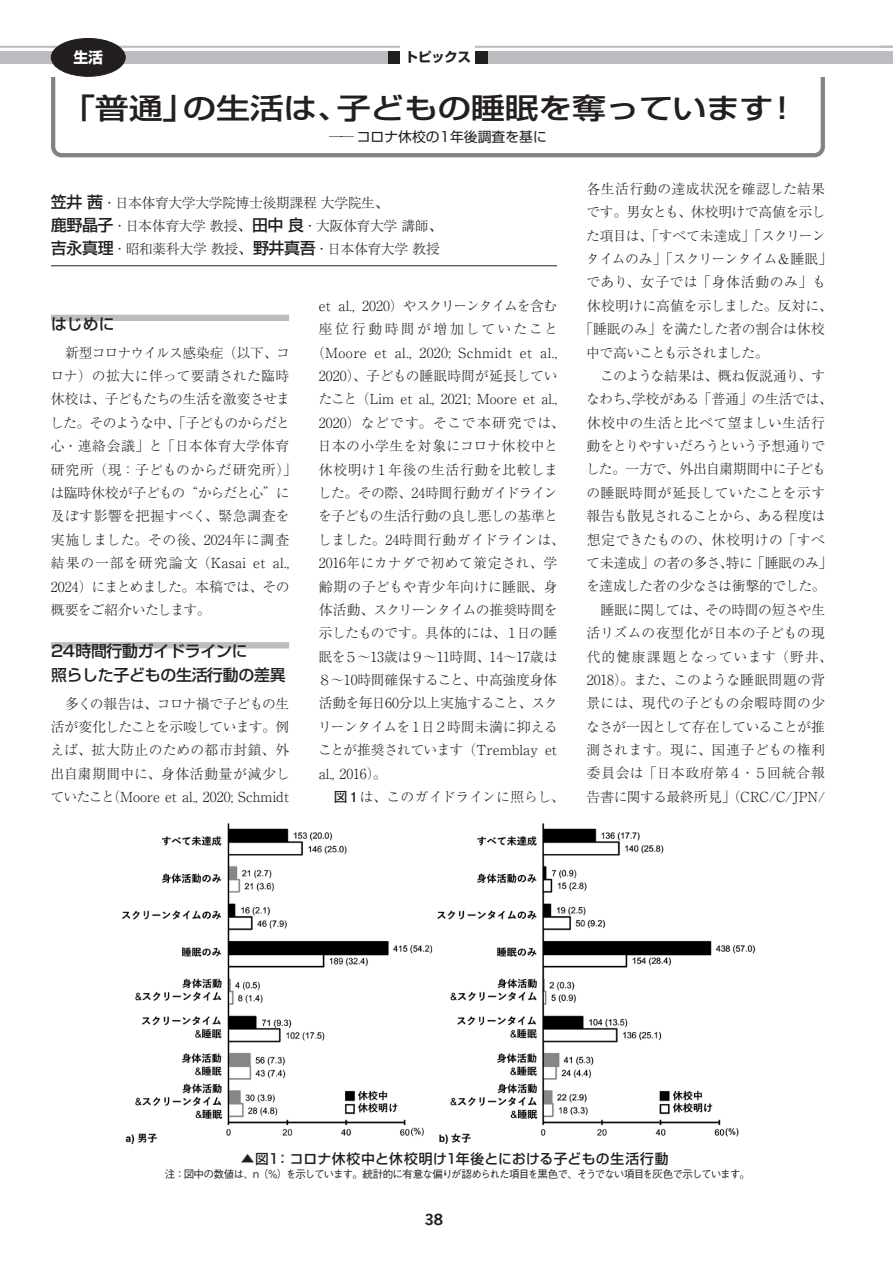
<style>
.page{position:relative;width:893px;height:1263px;background:#fff}
.page>*{position:absolute;margin:0;border:0;box-sizing:border-box;transform-origin:0 0}
.t1{font:500 28.65px "Shin Go Pro";letter-spacing:-.015em;color:#231f20;scale:1.18 1}
.t2{font:500 15.9px/23.4px "Shin Go Pro";letter-spacing:-.02em;color:#231f20}
.t3{font:700 14.85px "News Gothic";color:#231f20}
.t4{font:700 14.85px "Shin Go Pro";color:#fff}
.t5{font:300 13.8px/23.4px "Ryumin Pro";letter-spacing:-.005em;color:#231f20}
.t6{font:300 13.8px/23.4px "Ryumin Pro";letter-spacing:-.025em;color:#231f20}
.t7{font:300 13.8px "Ryumin Pro";letter-spacing:-.055em;color:#231f20}
.t8{font:300 13.8px "Ryumin Pro";letter-spacing:.025em;color:#231f20}
.t9{font:300 13.8px "Ryumin Pro";letter-spacing:-.04em;color:#231f20}
.t10{font:300 13.8px "Ryumin Pro";letter-spacing:-.035em;color:#231f20}
.t11{font:300 13.8px "Ryumin Pro";letter-spacing:.02em;color:#231f20}
.t12{font:300 13.8px "Ryumin Pro";letter-spacing:.035em;color:#231f20}
.t13{font:300 13.8px "Ryumin Pro";letter-spacing:-.03em;color:#231f20}
.t14{font:300 13.8px "Ryumin Pro";letter-spacing:-.045em;color:#231f20}
.t15{font:500 13.8px "Shin Go Pro";letter-spacing:.025em;color:#231f20}
.t16{font:300 13.8px "Ryumin Pro";letter-spacing:.065em;color:#231f20}
.t17{font:300 13.8px "Ryumin Pro";letter-spacing:-.05em;color:#231f20}
.t18{font:300 13.8px "Ryumin Pro";letter-spacing:.03em;color:#231f20}
.t19{font:300 13.8px "Ryumin Pro";letter-spacing:.04em;color:#231f20}
.t20{font:300 13.8px "Ryumin Pro";letter-spacing:.055em;color:#231f20}
.t21{font:300 13.8px "Ryumin Pro";letter-spacing:.045em;color:#231f20}
.t22{font:13.8px "Shin Go Pro";color:#231f20}
.t23{font:300 13.8px "Ryumin Pro";letter-spacing:.17em;color:#231f20}
.t24{font:700 13.35px "Shin Go Pro";color:#231f20}
.t25{font:500 10.65px "Gothic BBB Pro";letter-spacing:-.09em;color:#231f20}
.s1{font-family:"Shin Go Pro";font-weight:500;font-size:15.9px}
.s2{font-size:15.9px}
.s3{font-family:"Futo Go B101 Pro";font-weight:700}
</style>
<div class="page">
<div style="left:51px;top:43px;width:774px;height:114px;border:4px solid #808285;border-radius:9px"></div>
<div style="left:51px;top:38px;width:774px;height:39px;background:#fff"></div>
<div style="left:0;top:51px;width:893px;height:13px;background:#bcbdc0"></div>
<hr style="left:0;top:46px;width:893px;height:2px;background:#bcbdc0">
<div style="left:51px;top:315px;width:238px;height:6px;background:#bcbdc0"></div>
<div style="left:51px;top:642px;width:238px;height:6px;background:#bcbdc0"></div>
<div style="left:388px;top:51px;width:12px;height:13px;background:#231f20"></div>
<div style="left:475px;top:51px;width:13px;height:13px;background:#231f20"></div>
<div style="left:400px;top:43px;width:75px;height:29px;background:#fff"></div>
<div style="left:51px;top:38px;width:74px;height:38px;background:#231f20;border-radius:50%"></div>
<div style="left:51px;top:38px;width:74px;height:39px;border:1px solid #231f20;border-radius:50%"></div>
<hr style="left:51px;top:265px;width:506px;height:1px;background:#231f20">
<img style="left:122px;top:823px;width:633px;height:322px">
<p class="t4" style="left:73px;top:46px;width:31px">生活</p>
<p class="t24" style="left:405px;top:47px;width:68px">トピックス</p>
<h1 class="t1" style="left:61px;top:85px;width:627px">「普通」の生活は、子どもの睡眠を奪っています！</h1>
<p class="t22" style="left:329px;top:125px;width:219px">── コロナ休校の1年後調査を基に</p>
<p class="t6" style="left:51px;top:190px;width:395px"><span class="s1">笠井 茜</span>・日本体育大学大学院博士後期課程 大学院生<span class="s2">、<br></span><span class="s1">鹿野晶子</span>・日本体育大学 教授<span class="s2">、</span><span class="s1">田中 良</span>・大阪体育大学 講師<span class="s2">、</span><span class="s1">吉永真理</span>・昭和薬科大学 教授<span class="s2">、</span><span class="s1">野井真吾</span>・日本体育大学 教授</p>
<p class="t2" style="left:51px;top:310px;width:65px">はじめに</p>
<p class="t5" style="left:50px;top:340px;width:248px">　新型コロナウイルス感染症（以下、コロナ）の拡大に伴って要請された臨時休校は、子どもたちの生活を激変させました。そのような中、「子どものからだと心・連絡会議」と「日本体育大学体育研究所（現：子どものからだ研究所）」は臨時休校が子どもの“からだと心”に及ぼす影響を把握すべく、緊急調査を実施しました。その後、2024年に調査結果の一部を研究論文（Kasai et al.,<br>2024）にまとめました。本稿では、その概要をご紹介いたします。</p>
<p class="t2" style="left:51px;top:637px;width:236px">24時間行動ガイドラインに<br>照らした子どもの生活行動の差異</p>
<p class="t5" style="left:50px;top:690px;width:241px;text-align:justify">　多くの報告は、コロナ禍で子どもの生活が変化したことを示唆しています。例えば、拡大防止のための都市封鎖、外出自粛期間中に、身体活動量が減少していたこと（Moore et al., 2020; Schmidt</p>
<p class="t7" style="left:319px;top:295px;width:240px">et al., 2020）やスクリーンタイムを含む</p>
<p class="t23" style="left:319px;top:318px;width:241px">座位行動時間が増加していたこと</p>
<p class="t12" style="left:311px;top:342px;width:248px">（Moore et al., 2020; Schmidt et al.,</p>
<p class="t5" style="left:319px;top:363px;width:240px">2020）、子どもの睡眠時間が延長してい</p>
<p class="t5" style="left:318px;top:386px;width:240px">たこと（Lim et al., 2021; Moore et al.,</p>
<p class="t16" style="left:319px;top:412px;width:247px">2020）などです。そこで本研究では、</p>
<p class="t18" style="left:318px;top:435px;width:242px">日本の小学生を対象にコロナ休校中と</p>
<p class="t12" style="left:319px;top:459px;width:241px">休校明け１年後の生活行動を比較しま</p>
<p class="t6" style="left:318px;top:480px;width:241px">した。その際、24時間行動ガイドライン</p>
<p class="t10" style="left:318px;top:505px;width:241px">を子どもの生活行動の良し悪しの基準と</p>
<p class="t5" style="left:318px;top:527px;width:248px">しました。24時間行動ガイドラインは、</p>
<p class="t5" style="left:319px;top:550px;width:240px">2016年にカナダで初めて策定され、学</p>
<p class="t11" style="left:319px;top:575px;width:240px">齢期の子どもや青少年向けに睡眠、身</p>
<p class="t7" style="left:319px;top:599px;width:240px">体活動、スクリーンタイムの推奨時間を</p>
<p class="t13" style="left:319px;top:622px;width:240px">示したものです。具体的には、１日の睡</p>
<p class="t13" style="left:318px;top:646px;width:240px">眠を５〜13歳は９〜11時間、14〜17歳は</p>
<p class="t5" style="left:318px;top:667px;width:241px">８〜10時間確保すること、中高強度身体</p>
<p class="t6" style="left:319px;top:690px;width:241px">活動を毎日60分以上実施すること、スク</p>
<p class="t14" style="left:318px;top:716px;width:241px">リーンタイムを１日２時間未満に抑える</p>
<p class="t5" style="left:318px;top:737px;width:240px">ことが推奨されています（Tremblay et</p>
<p class="t5" style="left:319px;top:761px;width:69px">al., 2016）。</p>
<p class="t5" style="left:334px;top:784px;width:233px"><span class="s3">図１</span>は、このガイドラインに照らし、</p>
<p class="t8" style="left:587px;top:178px;width:240px">各生活行動の達成状況を確認した結果</p>
<p class="t10" style="left:586px;top:201px;width:241px">です。男女とも、休校明けで高値を示し</p>
<p class="t9" style="left:586px;top:225px;width:241px">た項目は、「すべて未達成」「スクリーン</p>
<p class="t7" style="left:586px;top:248px;width:248px">タイムのみ」「スクリーンタイム＆睡眠」</p>
<p class="t19" style="left:586px;top:271px;width:241px">であり、女子では「身体活動のみ」も</p>
<p class="t5" style="left:587px;top:293px;width:247px">休校明けに高値を示しました。反対に、</p>
<p class="t5" style="left:579px;top:316px;width:247px">「睡眠のみ」を満たした者の割合は休校</p>
<p class="t7" style="left:586px;top:341px;width:184px">中で高いことも示されました。</p>
<p class="t6" style="left:587px;top:363px;width:240px">　このような結果は、概ね仮説通り、す</p>
<p class="t6" style="left:586px;top:386px;width:248px">なわち、学校がある「普通」の生活では、</p>
<p class="t8" style="left:587px;top:412px;width:240px">休校中の生活と比べて望ましい生活行</p>
<p class="t17" style="left:587px;top:435px;width:240px">動をとりやすいだろうという予想通りで</p>
<p class="t9" style="left:586px;top:458px;width:242px">した。一方で、外出自粛期間中に子ども</p>
<p class="t8" style="left:586px;top:482px;width:240px">の睡眠時間が延長していたことを示す</p>
<p class="t7" style="left:587px;top:505px;width:240px">報告も散見されることから、ある程度は</p>
<p class="t11" style="left:587px;top:529px;width:240px">想定できたものの、休校明けの「すべ</p>
<p class="t6" style="left:586px;top:550px;width:248px">て未達成」の者の多さ、特に「睡眠のみ」</p>
<p class="t10" style="left:586px;top:575px;width:241px">を達成した者の少なさは衝撃的でした。</p>
<p class="t9" style="left:587px;top:599px;width:240px">　睡眠に関しては、その時間の短さや生</p>
<p class="t5" style="left:587px;top:620px;width:240px">活リズムの夜型化が日本の子どもの現</p>
<p class="t20" style="left:587px;top:645px;width:247px">代的健康課題となっています（野井、</p>
<p class="t5" style="left:587px;top:667px;width:240px">2018）。また、このような睡眠問題の背</p>
<p class="t8" style="left:587px;top:692px;width:240px">景には、現代の子どもの余暇時間の少</p>
<p class="t14" style="left:586px;top:716px;width:240px">なさが一因として存在していることが推</p>
<p class="t11" style="left:587px;top:739px;width:240px">測されます。現に、国連子どもの権利</p>
<p class="t21" style="left:587px;top:762px;width:240px">委員会は「日本政府第４・５回統合報</p>
<p class="t5" style="left:587px;top:784px;width:240px">告書に関する最終所見」（CRC/C/JPN/</p>
<p class="t15" style="left:241px;top:1147px;width:429px">▲図1：コロナ休校中と休校明け1年後とにおける子どもの生活行動</p>
<p class="t25" style="left:165px;top:1165px;width:587px">注：図中の数値は、n（%）を示しています。統計的に有意な偏りが認められた項目を黒色で、そうでない項目を灰色で示しています。</p>
<p class="t3" style="left:424px;top:1210px;width:20px">38</p>
</div>
